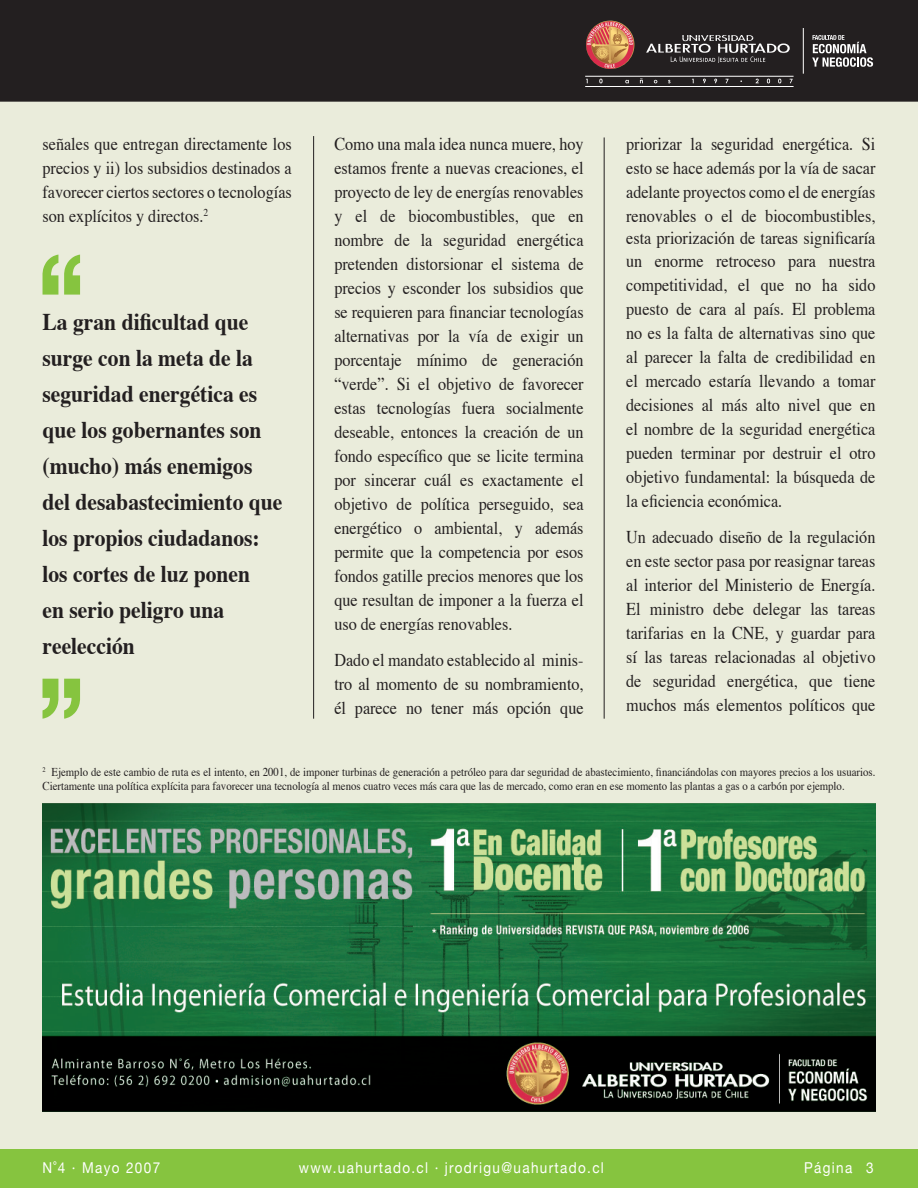
<style>
.page{position:relative;width:918px;height:1188px;background:#fff}
.page>*{position:absolute;margin:0;border:0;box-sizing:border-box;transform-origin:0 0}
.destacado{font:700 24px/36px "Times";color:#231f20;scale:.9 1}
.t1{font:18px/24px "Times";color:#231f20;text-align:justify;scale:.9 1}
.t2{font:15px "Helvetica Neue";letter-spacing:.1em;color:#fff;scale:.9 1}
.t3{font:12px/14.4px "Times";color:#231f20;scale:.9 1}
</style>
<div class="page">
<div style="left:0;top:0;width:918px;height:1187px;background:#eaecdb"></div>
<div style="left:0;top:0;width:918px;height:102px;background:#231f20"></div>
<div style="left:0;top:1149px;width:918px;height:39px;background:#86c43f"></div>
<div style="left:800px;top:21px;width:80px;height:59px;background:#231f20"></div>
<svg style="left:812px;top:35px;width:61px;height:32px"></svg>
<hr style="left:803px;top:28px;width:1px;height:46px;background:#fff">
<hr style="left:43px;top:99px;width:832px;height:1px;background:#231f20">
<div style="left:576px;top:9px;width:221px;height:89px;background:#231f20"></div>
<hr style="left:585px;top:76px;width:209px;height:1px;background:#fff">
<hr style="left:585px;top:86px;width:209px;height:1px;background:#fff">
<svg style="left:756px;top:79px;width:3px;height:4px"></svg>
<svg style="left:778px;top:79px;width:3px;height:4px"></svg>
<svg style="left:599px;top:79px;width:4px;height:4px"></svg>
<svg style="left:625px;top:80px;width:4px;height:3px"></svg>
<svg style="left:640px;top:78px;width:3px;height:5px"></svg>
<svg style="left:646px;top:35px;width:144px;height:28px"></svg>
<img style="left:586px;top:20px;width:48px;height:49px">
<hr style="left:313px;top:136px;width:1px;height:583px;background:#231f20">
<hr style="left:604px;top:137px;width:1px;height:582px;background:#231f20">
<img style="left:43px;top:804px;width:832px;height:307px">
<svg style="left:43px;top:255px;width:15px;height:40px"></svg>
<svg style="left:64px;top:255px;width:16px;height:40px"></svg>
<svg style="left:43px;top:679px;width:37px;height:40px"></svg>
<p class="t1" style="left:43px;top:130px;width:279px">señales que entregan directamente los precios y ii) los subsidios destinados a favorecer ciertos sectores o tecnologías son explícitos y directos.<sup>2</sup></p>
<p class="t1" style="left:626px;top:130px;width:279px">priorizar la seguridad energética. Si esto se hace además por la vía de sacar adelante proyectos como el de energías renovables o el de biocombustibles, esta priorización de tareas significaría un enorme retroceso para nuestra competitividad, el que no ha sido puesto de cara al país. El problema no es la falta de alternativas sino que al parecer la falta de credibilidad en el mercado estaría llevando a tomar decisiones al más alto nivel que en el nombre de la seguridad energética pueden terminar por destruir el otro objetivo fundamental: la búsqueda de la eficiencia económica.</p>
<p class="t1" style="left:626px;top:524px;width:279px">Un adecuado diseño de la regulación en este sector pasa por reasignar tareas al interior del Ministerio de Energía.<br>El ministro debe delegar las tareas tarifarias en la CNE, y guardar para sí las tareas relacionadas al objetivo de seguridad energética, que tiene muchos más elementos políticos que</p>
<p class="t1" style="left:334px;top:130px;width:279px">Como una mala idea nunca muere, hoy estamos frente a nuevas creaciones, el proyecto de ley de energías renovables y el de biocombustibles, que en nombre de la seguridad energética pretenden distorsionar el sistema de precios y esconder los subsidios que se requieren para financiar tecnologías alternativas por la vía de exigir un porcentaje mínimo de generación “verde”. Si el objetivo de favorecer estas tecnologías fuera socialmente deseable, entonces la creación de un fondo específico que se licite termina por sincerar cuál es exactamente el objetivo de política perseguido, sea energético o ambiental, y además permite que la competencia por esos fondos gatille precios menores que los que resultan de imponer a la fuerza el uso de energías renovables.</p>
<p class="t1" style="left:334px;top:647px;width:279px">Dado el mandato establecido al minis&shy;tro al momento de su nombramiento, él parece no tener más opción que</p>
<p class="destacado" style="left:43px;top:301px;width:268px">La gran dificultad que surge con la meta de la seguridad energética es que los gobernantes son (mucho) más enemigos del desabastecimiento que los propios ciudadanos: los cortes de luz ponen<br>en serio peligro una reelección</p>
<p class="t3" style="left:43px;top:764px;width:927px"><sup>2</sup> Ejemplo de este cambio de ruta es el intento, en 2001, de imponer turbinas de generación a petróleo para dar seguridad de abastecimiento, financiándolas con mayores precios a los usuarios.<br>Ciertamente una política explícita para favorecer una tecnología al menos cuatro veces más cara que las de mercado, como eran en ese momento las plantas a gas o a carbón por ejemplo.</p>
<p class="t2" style="left:43px;top:1158px;width:132px">N˚4 · Mayo 2007</p>
<p class="t2" style="left:299px;top:1158px;width:341px">www.uahurtado.cl · jrodrigu@uahurtado.cl</p>
<p class="t2" style="left:804px;top:1158px;width:55px">Página</p>
</div>
